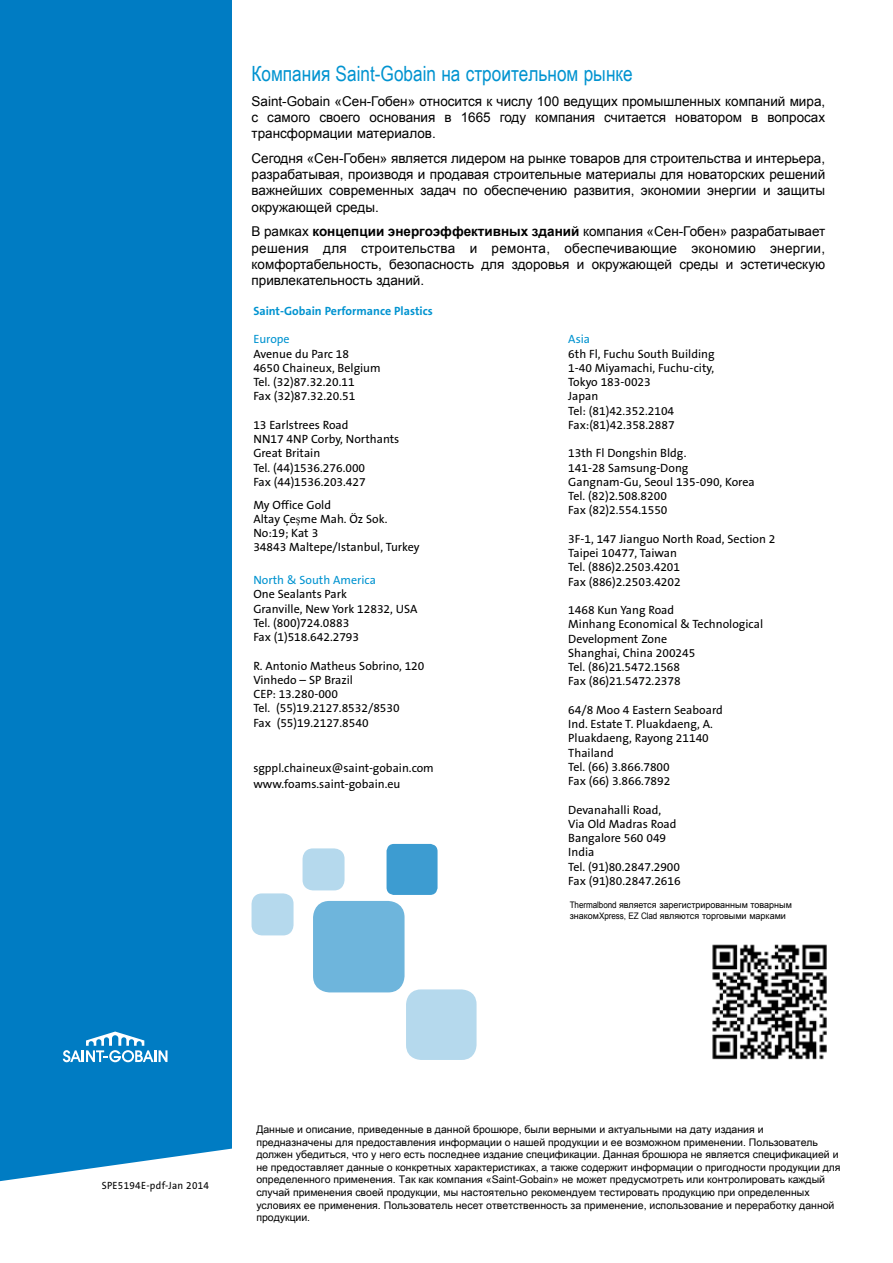
<style>
.page{position:relative;width:893px;height:1263px;background:#fff}
.page>*{position:absolute;margin:0;border:0;box-sizing:border-box;transform-origin:0 0}
.t1{font:21px "Arial Narrow";color:#0093d0}
.t2{font:13.5px/16.2px "Arial";color:#000;text-align:justify}
.t3{font:12px/14.2px "The Sans B5 Plain";color:#000}
.t4{font:700 12px "The Sans B7";color:#0093d0}
.t5{font:12px "The Sans B5 Plain";color:#0093d0}
.t6{font:10.5px/12.6px "Arial Unicode MS";color:#000}
.t7{font:10.5px "The Sans B5 Plain";letter-spacing:.03em;color:#000;scale:.95 1}
.t8{font:9px/11.2px "Arial";color:#000;scale:.9 1}
.s1{font-weight:700}
.s2{font-family:"Times New Roman"}
</style>
<div class="page">
<div style="left:0;top:0;width:232px;height:1240px;background:#007cc3"></div>
<svg style="left:0;top:1148px;width:232px;height:92px"></svg>
<div style="left:313px;top:901px;width:92px;height:91px;background:#6eb5dc;border-radius:16px"></div>
<div style="left:406px;top:989px;width:71px;height:71px;background:#b5d9ed;border-radius:15px"></div>
<div style="left:252px;top:893px;width:42px;height:42px;background:#b5d9ed;border-radius:10px"></div>
<div style="left:303px;top:848px;width:42px;height:42px;background:#b5d9ed;border-radius:10px"></div>
<div style="left:387px;top:844px;width:51px;height:51px;background:#3d9cd1;border-radius:8px"></div>
<img style="left:712px;top:944px;width:115px;height:116px">
<svg style="left:63px;top:1031px;width:104px;height:31px"></svg>
<h1 class="t1" style="left:252px;top:58px;width:383px">Компания Saint-Gobain на строительном рынке</h1>
<p class="t2" style="left:252px;top:93px;width:575px">Saint-Gobain «Сен-Гобен» относится к числу 100 ведущих промышленных компаний мира, с самого своего основания в 1665 году компания считается новатором в вопросах трансформации материалов.</p>
<p class="t2" style="left:252px;top:150px;width:575px">Сегодня «Сен-Гобен» является лидером на рынке товаров для строительства и интерьера, разрабатывая, производя и продавая строительные материалы для новаторских решений важнейших современных задач по обеспечению развития, экономии энергии и защиты окружающей среды.</p>
<p class="t2" style="left:252px;top:224px;width:575px">В рамках <span class="s1">концепции энергоэффективных зданий</span> компания «Сен-Гобен» разрабатывает решения для строительства и ремонта, обеспечивающие экономию энергии, комфортабельность, безопасность для здоровья и окружающей среды и эстетическую привлекательность зданий.</p>
<p class="t4" style="left:253px;top:304px;width:181px">Saint-Gobain Performance Plastics</p>
<p class="t5" style="left:253px;top:333px;width:38px">Europe</p>
<p class="t3" style="left:253px;top:347px;width:129px">Avenue du Parc 18<br>4650 Chaineux, Belgium<br>Tel. (32)87.32.20.11<br>Fax (32)87.32.20.51</p>
<p class="t3" style="left:253px;top:418px;width:147px">13 Earlstrees Road<br>NN17 4NP Corby, Northants<br>Great Britain<br>Tel. (44)1536.276.000<br>Fax (44)1536.203.427</p>
<p class="t3" style="left:253px;top:498px;width:168px">My Office Gold<br>Altay Çe<span class="s2">ş</span>me Mah. Öz Sok.<br>No:19; Kat 3<br>34843 Maltepe/Istanbul, Turkey</p>
<p class="t5" style="left:253px;top:574px;width:124px">North &amp; South America</p>
<p class="t3" style="left:253px;top:587px;width:166px">One Sealants Park<br>Granville, New York 12832, USA<br>Tel. (800)724.0883<br>Fax (1)518.642.2793</p>
<p class="t3" style="left:253px;top:659px;width:173px">R. Antonio Matheus Sobrino, 120<br>Vinhedo – SP Brazil<br>CEP: 13.280-000<br>Tel. (55)19.2127.8532/8530<br>Fax (55)19.2127.8540</p>
<p class="t3" style="left:253px;top:760px;width:182px;line-height:16.5px">sgppl.chaineux@saint-gobain.com www.foams.saint-gobain.eu</p>
<p class="t5" style="left:568px;top:333px;width:23px">Asia</p>
<p class="t3" style="left:568px;top:347px;width:148px">6th Fl, Fuchu South Building<br>1-40 Miyamachi, Fuchu-city,<br>Tokyo 183-0023<br>Japan<br>Tel: (81)42.352.2104<br>Fax:(81)42.358.2887</p>
<p class="t3" style="left:568px;top:446px;width:188px">13th Fl Dongshin Bldg.<br>141-28 Samsung-Dong<br>Gangnam-Gu, Seoul 135-090, Korea<br>Tel. (82)2.508.8200<br>Fax (82)2.554.1550</p>
<p class="t3" style="left:568px;top:532px;width:209px">3F-1, 147 Jianguo North Road, Section 2<br>Taipei 10477, Taiwan<br>Tel. (886)2.2503.4201<br>Fax (886)2.2503.4202</p>
<p class="t3" style="left:568px;top:603px;width:196px">1468 Kun Yang Road<br>Minhang Economical &amp; Technological<br>Development Zone<br>Shanghai, China 200245<br>Tel. (86)21.5472.1568<br>Fax (86)21.5472.2378</p>
<p class="t3" style="left:568px;top:703px;width:156px">64/8 Moo 4 Eastern Seaboard<br>Ind. Estate T. Pluakdaeng, A.<br>Pluakdaeng, Rayong 21140<br>Thailand<br>Tel. (66) 3.866.7800<br>Fax (66) 3.866.7892</p>
<p class="t3" style="left:568px;top:803px;width:114px">Devanahalli Road,<br>Via Old Madras Road<br>Bangalore 560 049<br>India<br>Tel. (91)80.2847.2900<br>Fax (91)80.2847.2616</p>
<p class="t8" style="left:570px;top:899px;width:248px">Thermalbond является зарегистрированным товарным знакомXpress, EZ Clad являются торговыми марками</p>
<p class="t7" style="left:102px;top:1180px;width:114px">SPE5194E-pdf-Jan 2014</p>
<p class="t6" style="left:256px;top:1123px;width:586px">Данные и описание, приведенные в данной брошюре, были верными и актуальными на дату издания и предназначены для предоставления информации о нашей продукции и ее возможном применении. Пользователь должен убедиться, что у него есть последнее издание спецификации. Данная брошюра не является спецификацией и не предоставляет данные о конкретных характеристиках, а также содержит информации о пригодности продукции для определенного применения. Так как компания «Saint-Gobain» не может предусмотреть или контролировать каждый случай применения своей продукции, мы настоятельно рекомендуем тестировать продукцию при определенных условиях ее применения. Пользователь несет ответственность за применение, использование и переработку данной продукции.</p>
</div>
